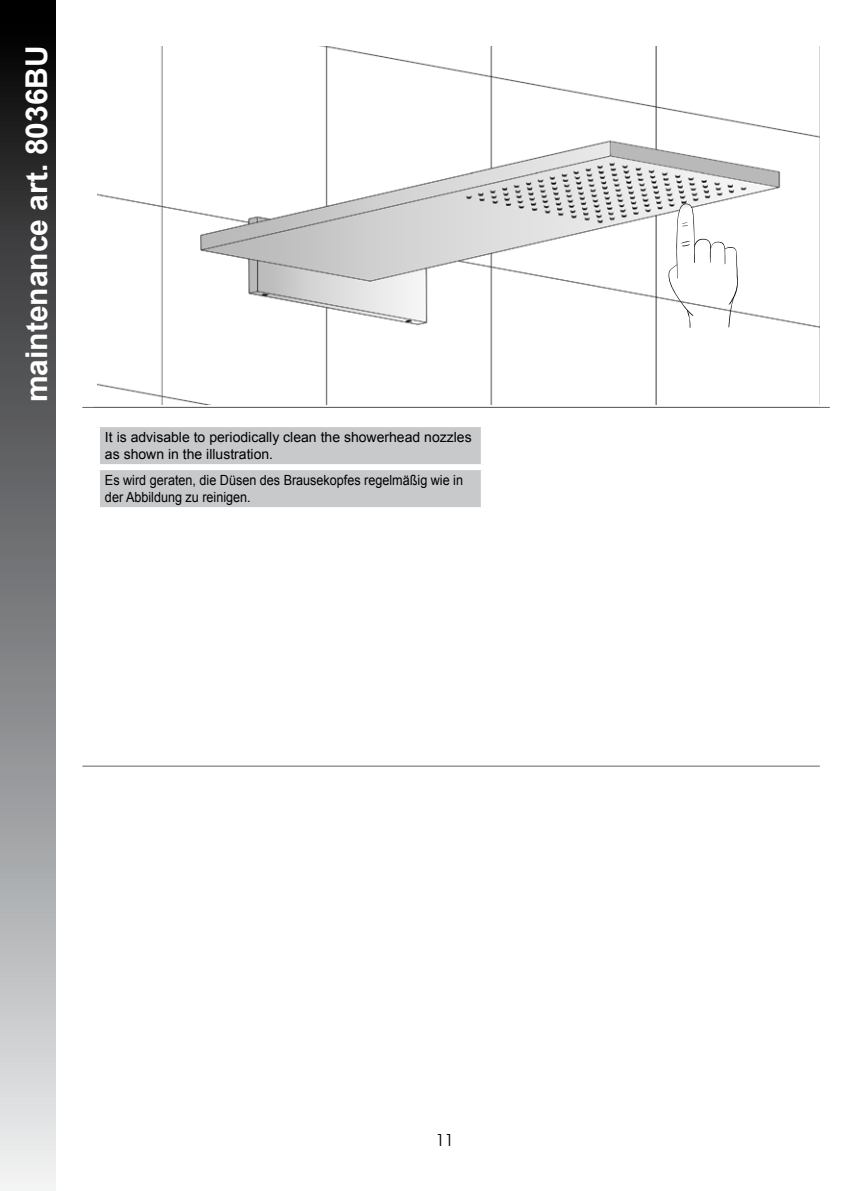
<style>
.page{position:relative;width:851px;height:1191px;background:#fff}
.page>*{position:absolute;margin:0;border:0;box-sizing:border-box;transform-origin:0 0}
.t1{font:300px "Sign Language";color:#000}
.t2{font:700 30px "Arial";color:#fff}
.t3{font:16px "Avant Garde";color:#000}
.t4{font:14px/16.8px "Arial";color:#000}
.t5{font:14px/16.8px "Arial";color:#000;scale:.9 1}
</style>
<div class="page">
<hr style="left:82px;top:407px;width:737px;height:1px;background:#636567">
<hr style="left:82px;top:765px;width:737px;height:1px;background:#636567">
<div style="left:0;top:0;width:55px;height:1191px;background:linear-gradient(to bottom,#060608,#eceef0)"></div>
<img style="left:98px;top:47px;width:721px;height:357px">
<hr style="left:94px;top:407px;width:735px;height:1px;background:#636567">
<div style="left:100px;top:427px;width:380px;height:80px;background:#c7c9cb"></div>
<div style="left:94px;top:464px;width:392px;height:6px;background:#fff"></div>
<svg style="left:679px;top:206px;width:13px;height:5px"></svg>
<h2 class="t2" style="left:17px;top:402px;width:358px;rotate:-90deg">maintenance art. 8036BU</h2>
<p class="t4" style="left:105px;top:429px;width:368px">It is advisable to periodically clean the showerhead nozzles as shown in the illustration.</p>
<p class="t5" style="left:105px;top:472px;width:399px">Es wird geraten, die Düsen des Brausekopfes regelmäßig wie in der Abbildung zu reinigen.</p>
<h1 class="t1" style="left:619px;top:60px;width:125px">1</h1>
<p class="t3" style="left:436px;top:1130px;width:19px">11</p>
</div>
